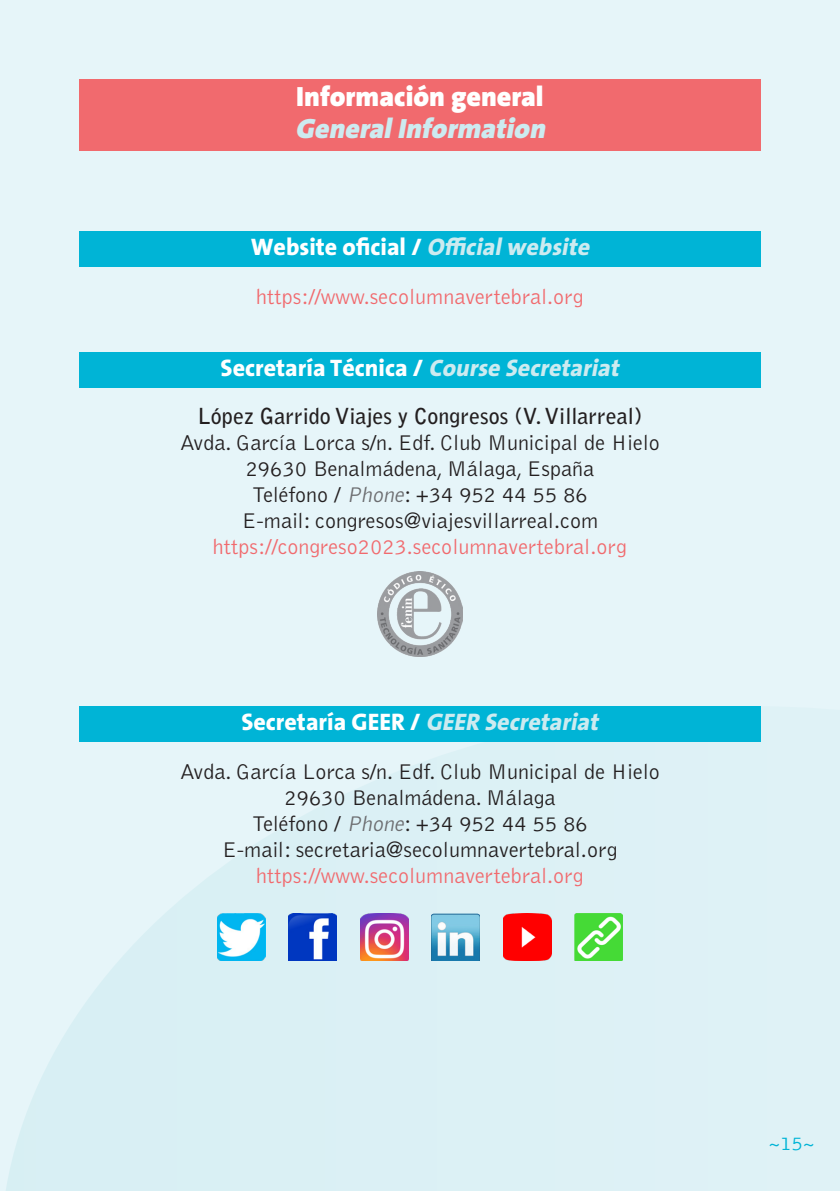
<style>
.page{position:relative;width:840px;height:1191px;background:#fff}
.page>*{position:absolute;margin:0;border:0;box-sizing:border-box;transform-origin:0 0}
.t1{font:900 28px "The Sans";color:#fff}
.t2{font:italic 900 28px "The Sans";color:#cdebf0}
.t3{font:800 24px "The Sans";color:#fff}
.t4{font:300 22px/26px "Bell Gothic Std";color:#231f20;text-align:center}
.t5{font:300 22px "Bell Gothic Std";color:#f16a6e}
.t6{font:700 22px "Bell Gothic Std";color:#231f20}
.t7{font:300 20px "Bell Gothic Std";color:#00b4d6}
.s1{font-style:italic;color:#cdebf0}
.s2{font-style:italic;color:#6c6d70}
</style>
<div class="page">
<div style="left:0;top:0;width:839px;height:1191px;background:#e6f5f9"></div>
<svg style="left:6px;top:706px;width:755px;height:485px;fill:#dcf1f5"></svg>
<div style="left:79px;top:79px;width:681px;height:72px;background:#f16a6e"></div>
<div style="left:79px;top:231px;width:681px;height:36px;background:#00b4d6"></div>
<div style="left:79px;top:352px;width:681px;height:35px;background:#00b4d6"></div>
<div style="left:79px;top:706px;width:681px;height:35px;background:#00b4d6"></div>
<img style="left:377px;top:572px;width:85px;height:85px">
<img style="left:431px;top:913px;width:48px;height:47px">
<img style="left:360px;top:913px;width:48px;height:47px">
<img style="left:574px;top:913px;width:48px;height:47px">
<img style="left:217px;top:913px;width:48px;height:47px">
<img style="left:503px;top:913px;width:47px;height:47px">
<img style="left:289px;top:913px;width:47px;height:47px">
<p class="t1" style="left:296px;top:73px;width:249px">Información general</p>
<p class="t2" style="left:295px;top:105px;width:259px">GeneralInformation</p>
<p class="t3" style="left:250px;top:227px;width:347px">Website oficial / <span class="s1">Officialwebsite</span></p>
<p class="t5" style="left:256px;top:285px;width:329px">https://www.secolumnavertebral.org</p>
<p class="t3" style="left:220px;top:347px;width:406px">Secretaría Técnica / <span class="s1">CourseSecretariat</span></p>
<p class="t6" style="left:197px;top:403px;width:446px">López Garrido Viajes y Congresos (V. Villarreal)</p>
<p class="t4" style="left:180px;top:430px;width:481px">Avda. García Lorca s/n. Edf. Club Municipal de Hielo 29630 Benalmádena, Málaga, España<br>Teléfono / <span class="s2">Phone</span>: +34 952 44 55 86<br>E-mail: congresos@viajesvillarreal.com</p>
<p class="t5" style="left:213px;top:535px;width:415px">https://congreso2023.secolumnavertebral.org</p>
<p class="t3" style="left:241px;top:701px;width:365px">S e c ret a ría G E E R / <span class="s1">GEER Secretariat</span></p>
<p class="t4" style="left:180px;top:759px;width:481px">Avda. García Lorca s/n. Edf. Club Municipal de Hielo 29630 Benalmádena. Málaga<br>Teléfono / <span class="s2">Phone</span>: +34 952 44 55 86<br>E-mail: secretaria@secolumnavertebral.org</p>
<p class="t5" style="left:256px;top:863px;width:329px">https://www.secolumnavertebral.org</p>
<p class="t7" style="left:768px;top:1133px;width:48px">~15~</p>
</div>
